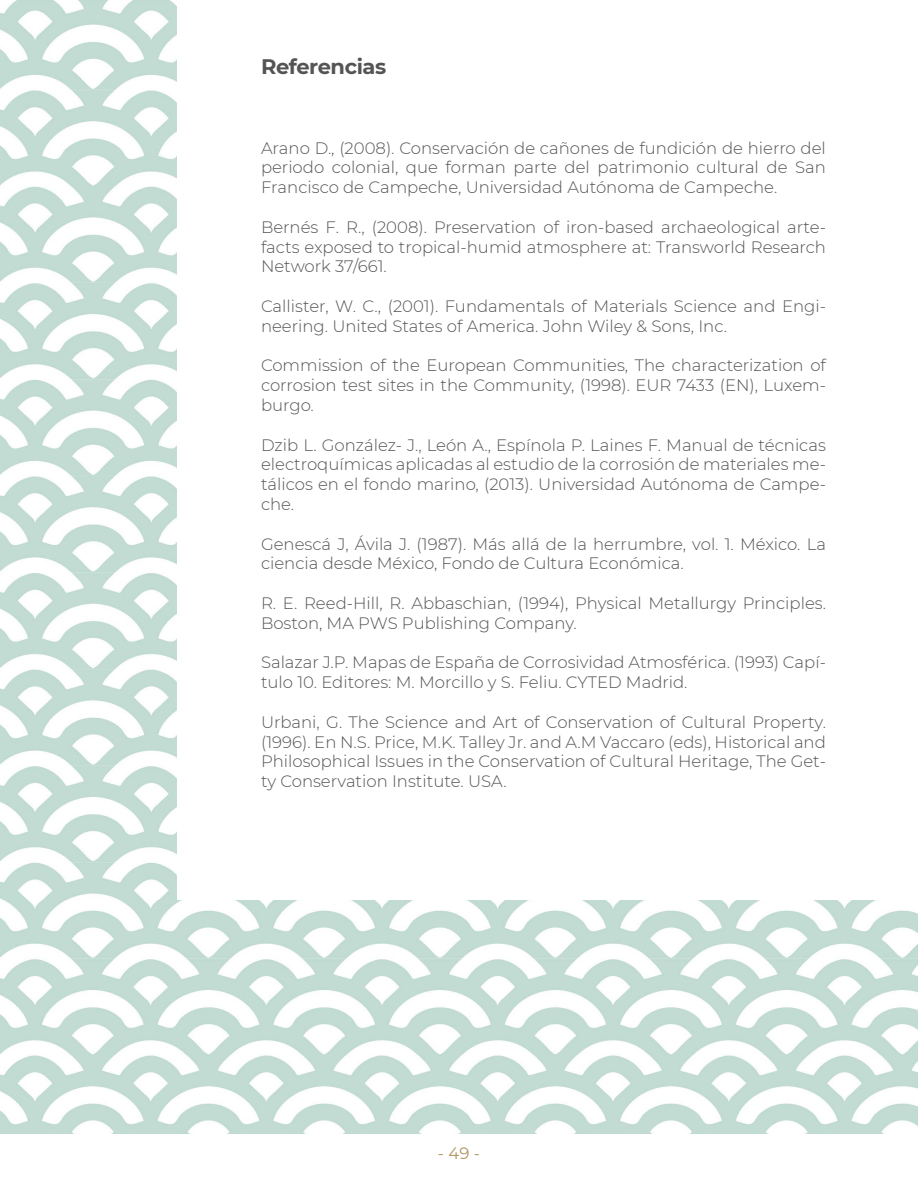
<style>
.page{position:relative;width:918px;height:1188px;background:#fff}
.page>*{position:absolute;margin:0;border:0;box-sizing:border-box;transform-origin:0 0}
.t1{font:700 21px "Montserrat";letter-spacing:-.02em;color:#555454}
.t2{font:300 16.5px/19.8px "Montserrat";color:#555454;text-align:justify}
.t3{font:16.5px "Montserrat";color:#b0935e}
</style>
<div class="page">
<img style="left:0;top:0;width:177px;height:900px">
<img style="left:0;top:900px;width:918px;height:234px">
<p class="t1" style="left:261px;top:52px;width:127px">Referencias</p>
<p class="t2" style="left:261px;top:137px;width:567px">Arano D., (2008). Conservación de cañones de fundición de hierro del periodo colonial, que forman parte del patrimonio cultural de San Francisco de Campeche, Universidad Autónoma de Campeche.</p>
<p class="t2" style="left:261px;top:216px;width:567px">Bernés F. R., (2008). Preservation of iron-based archaeological arte&shy;facts exposed to tropical-humid atmosphere at: Transworld Research Network 37/661.</p>
<p class="t2" style="left:261px;top:296px;width:567px">Callister, W. C., (2001). Fundamentals of Materials Science and Engi&shy;neering. United States of America. John Wiley &amp; Sons, Inc.</p>
<p class="t2" style="left:261px;top:355px;width:567px">Commission of the European Communities, The characterization of corrosion test sites in the Community, (1998). EUR 7433 (EN), Luxem&shy;burgo.</p>
<p class="t2" style="left:261px;top:434px;width:566px">Dzib L. González- J., León A., Espínola P. Laines F. Manual de técnicas electroquímicas aplicadas al estudio de la corrosión de materiales me&shy;tálicos en el fondo marino, (2013). Universidad Autónoma de Campe&shy;che.</p>
<p class="t2" style="left:261px;top:533px;width:566px">Genescá J, Ávila J. (1987). Más allá de la herrumbre, vol. 1. México. La ciencia desde México, Fondo de Cultura Económica.</p>
<p class="t2" style="left:261px;top:593px;width:567px">R. E. Reed-Hill, R. Abbaschian, (1994), Physical Metallurgy Principles.<br>Boston, MA PWS Publishing Company.</p>
<p class="t2" style="left:261px;top:652px;width:567px">Salazar J.P. Mapas de España de Corrosividad Atmosférica. (1993) Capí&shy;tulo 10. Editores: M. Morcillo y S. Feliu. CYTED Madrid.</p>
<p class="t2" style="left:261px;top:711px;width:566px">Urbani, G. The Science and Art of Conservation of Cultural Property. (1996). En N.S. Price, M.K. Talley Jr. and A.M Vaccaro (eds), Historical and Philosophical Issues in the Conservation of Cultural Heritage, The Get&shy;ty Conservation Institute. USA.</p>
<p class="t3" style="left:438px;top:1142px;width:44px">- 49 -</p>
</div>
